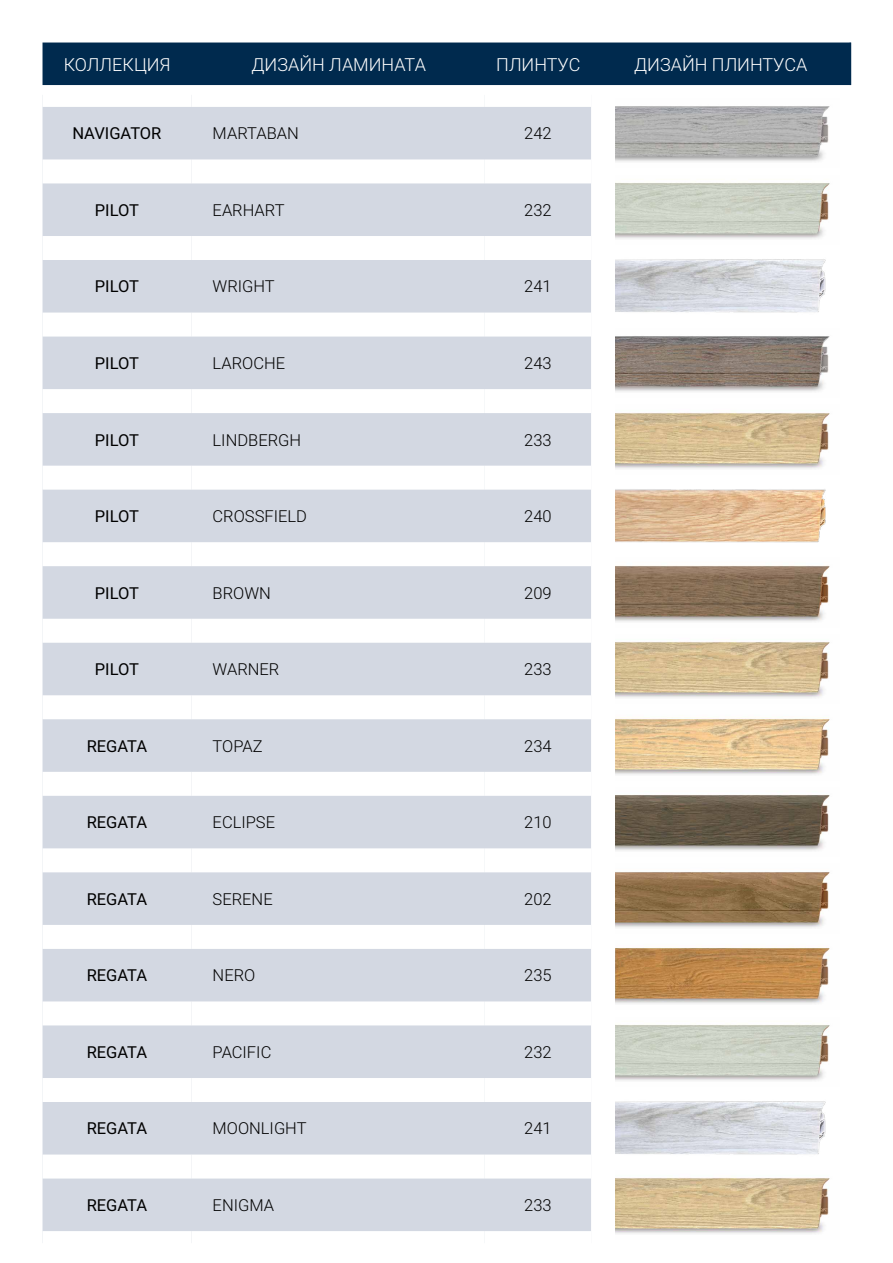
<style>
.page{position:relative;width:893px;height:1263px;background:#fff}
.page>*{position:absolute;margin:0;border:0;box-sizing:border-box;transform-origin:0 0}
.t1{font:300 18px "Roboto";color:#fff}
.t2{font:300 16.5px "Roboto";color:#000}
.t3{font:16.5px "Roboto";color:#000}
</style>
<div class="page">
<div style="left:43px;top:107px;width:548px;height:1124px;background:#d3d8e2"></div>
<div style="left:191px;top:159px;width:294px;height:24px;background:#fff"></div>
<div style="left:485px;top:159px;width:106px;height:24px;background:#fff"></div>
<div style="left:191px;top:236px;width:294px;height:24px;background:#fff"></div>
<div style="left:485px;top:236px;width:106px;height:24px;background:#fff"></div>
<div style="left:191px;top:313px;width:294px;height:24px;background:#fff"></div>
<div style="left:485px;top:313px;width:106px;height:24px;background:#fff"></div>
<div style="left:191px;top:389px;width:294px;height:24px;background:#fff"></div>
<div style="left:485px;top:389px;width:106px;height:24px;background:#fff"></div>
<div style="left:191px;top:466px;width:294px;height:24px;background:#fff"></div>
<div style="left:485px;top:466px;width:106px;height:24px;background:#fff"></div>
<div style="left:191px;top:542px;width:294px;height:24px;background:#fff"></div>
<div style="left:485px;top:542px;width:106px;height:24px;background:#fff"></div>
<div style="left:191px;top:619px;width:294px;height:24px;background:#fff"></div>
<div style="left:485px;top:619px;width:106px;height:24px;background:#fff"></div>
<div style="left:191px;top:695px;width:294px;height:24px;background:#fff"></div>
<div style="left:485px;top:695px;width:106px;height:24px;background:#fff"></div>
<div style="left:191px;top:772px;width:294px;height:24px;background:#fff"></div>
<div style="left:485px;top:772px;width:106px;height:24px;background:#fff"></div>
<div style="left:191px;top:848px;width:294px;height:24px;background:#fff"></div>
<div style="left:485px;top:848px;width:106px;height:24px;background:#fff"></div>
<div style="left:191px;top:925px;width:294px;height:24px;background:#fff"></div>
<div style="left:485px;top:925px;width:106px;height:24px;background:#fff"></div>
<div style="left:191px;top:1001px;width:294px;height:24px;background:#fff"></div>
<div style="left:485px;top:1001px;width:106px;height:24px;background:#fff"></div>
<div style="left:191px;top:1078px;width:294px;height:24px;background:#fff"></div>
<div style="left:485px;top:1078px;width:106px;height:24px;background:#fff"></div>
<div style="left:191px;top:1154px;width:294px;height:24px;background:#fff"></div>
<div style="left:485px;top:1154px;width:106px;height:24px;background:#fff"></div>
<div style="left:43px;top:159px;width:148px;height:24px;background:#fff"></div>
<div style="left:43px;top:236px;width:148px;height:24px;background:#fff"></div>
<div style="left:43px;top:313px;width:148px;height:24px;background:#fff"></div>
<div style="left:43px;top:389px;width:148px;height:24px;background:#fff"></div>
<div style="left:43px;top:466px;width:148px;height:24px;background:#fff"></div>
<div style="left:43px;top:542px;width:148px;height:24px;background:#fff"></div>
<div style="left:43px;top:619px;width:148px;height:24px;background:#fff"></div>
<div style="left:43px;top:695px;width:148px;height:24px;background:#fff"></div>
<div style="left:43px;top:772px;width:148px;height:24px;background:#fff"></div>
<div style="left:43px;top:848px;width:148px;height:24px;background:#fff"></div>
<div style="left:43px;top:925px;width:148px;height:24px;background:#fff"></div>
<div style="left:43px;top:1001px;width:148px;height:24px;background:#fff"></div>
<div style="left:43px;top:1078px;width:148px;height:24px;background:#fff"></div>
<div style="left:43px;top:1154px;width:148px;height:24px;background:#fff"></div>
<img style="left:615px;top:106px;width:215px;height:56px">
<img style="left:615px;top:182px;width:215px;height:57px">
<img style="left:615px;top:259px;width:211px;height:54px">
<img style="left:615px;top:336px;width:215px;height:56px">
<img style="left:615px;top:412px;width:215px;height:57px">
<img style="left:615px;top:489px;width:211px;height:54px">
<img style="left:615px;top:565px;width:215px;height:57px">
<img style="left:615px;top:641px;width:215px;height:57px">
<img style="left:615px;top:717px;width:215px;height:58px">
<img style="left:615px;top:795px;width:215px;height:56px">
<img style="left:615px;top:872px;width:215px;height:56px">
<img style="left:615px;top:948px;width:215px;height:56px">
<img style="left:615px;top:1024px;width:215px;height:57px">
<img style="left:615px;top:1101px;width:211px;height:54px">
<img style="left:615px;top:1177px;width:215px;height:57px">
<div style="left:43px;top:43px;width:807px;height:42px;background:#002a4e"></div>
<hr style="left:850px;top:43px;width:1px;height:42px;background:#002a4e">
<p class="t1" style="left:64px;top:52px;width:108px">КОЛЛЕКЦИЯ</p>
<p class="t1" style="left:252px;top:52px;width:176px">ДИЗАЙН ЛАМИНАТА</p>
<p class="t1" style="left:496px;top:52px;width:86px">ПЛИНТУС</p>
<p class="t1" style="left:634px;top:52px;width:175px">ДИЗАЙН ПЛИНТУСА</p>
<p class="t3" style="left:72px;top:122px;width:91px">NAVIGATOR</p>
<p class="t2" style="left:213px;top:122px;width:26px">MARTA</p>
<p class="t2" style="left:267px;top:122px;width:22px">BAN</p>
<p class="t2" style="left:524px;top:122px;width:29px">242</p>
<p class="t3" style="left:95px;top:198px;width:46px">PILOT</p>
<p class="t2" style="left:213px;top:198px;width:73px">EARHART</p>
<p class="t2" style="left:524px;top:198px;width:29px">232</p>
<p class="t3" style="left:95px;top:275px;width:46px">PILOT</p>
<p class="t2" style="left:213px;top:275px;width:64px">WRIGHT</p>
<p class="t2" style="left:524px;top:275px;width:29px">241</p>
<p class="t3" style="left:95px;top:352px;width:46px">PILOT</p>
<p class="t2" style="left:213px;top:352px;width:74px">LAROCHE</p>
<p class="t2" style="left:524px;top:352px;width:29px">243</p>
<p class="t3" style="left:95px;top:428px;width:46px">PILOT</p>
<p class="t2" style="left:213px;top:428px;width:90px">LINDBERGH</p>
<p class="t2" style="left:524px;top:428px;width:29px">233</p>
<p class="t3" style="left:95px;top:505px;width:46px">PILOT</p>
<p class="t2" style="left:213px;top:505px;width:96px">CROSSFIELD</p>
<p class="t2" style="left:524px;top:505px;width:29px">240</p>
<p class="t3" style="left:95px;top:581px;width:46px">PILOT</p>
<p class="t2" style="left:213px;top:581px;width:60px">BROWN</p>
<p class="t2" style="left:524px;top:581px;width:29px">209</p>
<p class="t3" style="left:95px;top:658px;width:46px">PILOT</p>
<p class="t2" style="left:213px;top:658px;width:12px">WARNER</p>
<p class="t2" style="left:524px;top:658px;width:29px">233</p>
<p class="t3" style="left:87px;top:734px;width:62px">REGATA</p>
<p class="t2" style="left:213px;top:734px;width:31px">TOPAZ</p>
<p class="t2" style="left:524px;top:734px;width:29px">234</p>
<p class="t3" style="left:87px;top:811px;width:62px">REGATA</p>
<p class="t2" style="left:213px;top:811px;width:10px">ECLIPSE</p>
<p class="t2" style="left:524px;top:811px;width:29px">210</p>
<p class="t3" style="left:87px;top:887px;width:62px">REGATA</p>
<p class="t2" style="left:213px;top:887px;width:11px">SERENE</p>
<p class="t2" style="left:524px;top:887px;width:29px">202</p>
<p class="t3" style="left:87px;top:964px;width:62px">REGATA</p>
<p class="t2" style="left:213px;top:964px;width:11px">NER</p>
<p class="t2" style="left:244px;top:964px;width:13px">O</p>
<p class="t2" style="left:524px;top:964px;width:29px">235</p>
<p class="t3" style="left:87px;top:1040px;width:62px">REGATA</p>
<p class="t2" style="left:213px;top:1040px;width:10px">PACIFIC</p>
<p class="t2" style="left:524px;top:1040px;width:29px">232</p>
<p class="t3" style="left:87px;top:1117px;width:62px">REGATA</p>
<p class="t2" style="left:213px;top:1117px;width:84px">MOONLIGHT</p>
<p class="t2" style="left:524px;top:1117px;width:29px">241</p>
<p class="t3" style="left:87px;top:1193px;width:62px">REGATA</p>
<p class="t2" style="left:213px;top:1193px;width:63px">ENIGMA</p>
<p class="t2" style="left:524px;top:1193px;width:29px">233</p>
</div>
